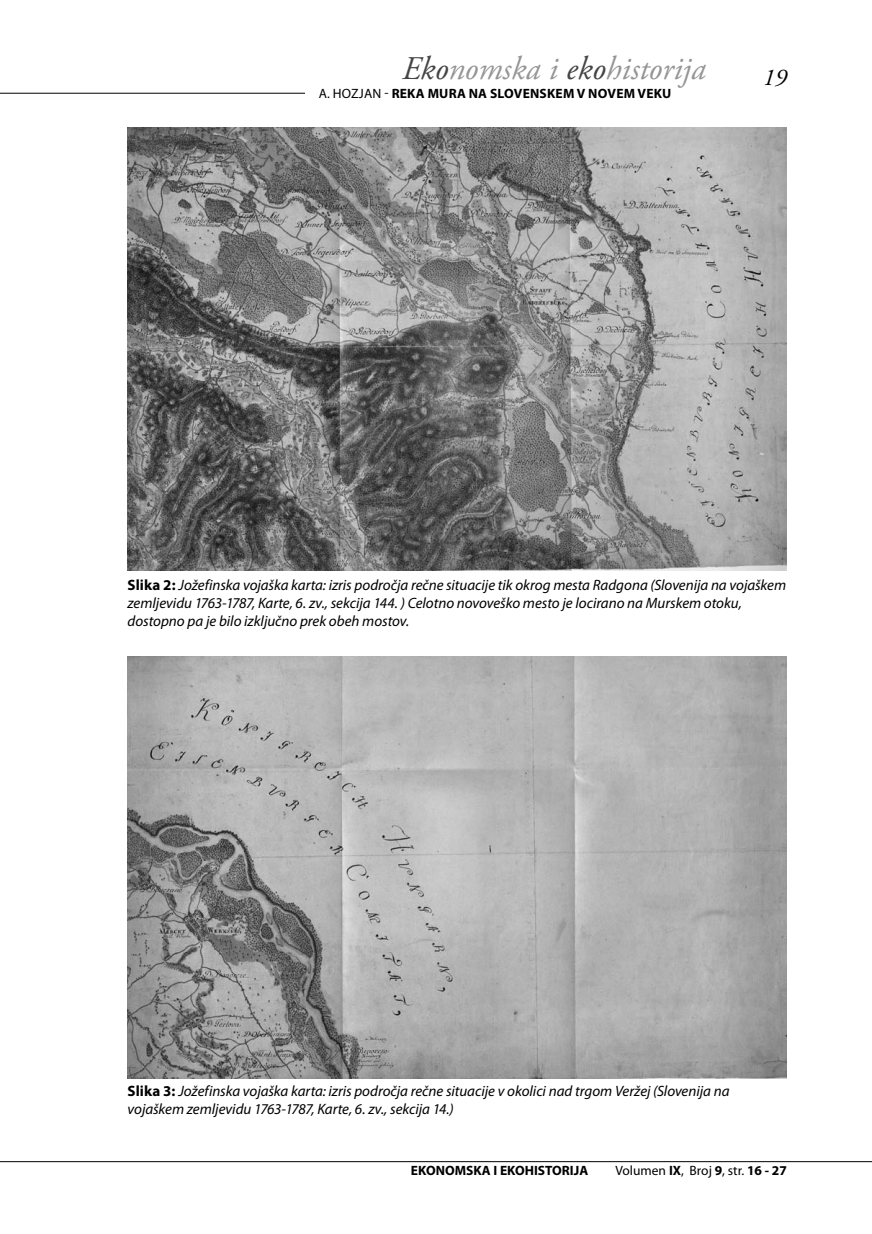
<style>
.page{position:relative;width:872px;height:1234px;background:#fff}
.page>*{position:absolute;margin:0;border:0;box-sizing:border-box;transform-origin:0 0}
.t1{font:italic 33px "Adobe Garamond Pro";color:#959595}
.t2{font:italic 24px "Adobe Garamond Pro";color:#000}
.t3{font:italic 15px/18px "Myriad Pro";letter-spacing:-.005em;color:#000}
.t4{font:700 13.5px "Myriad Pro";letter-spacing:.01em;color:#000}
.t5{font:13.5px "Myriad Pro";color:#000}
.s1{color:#454545}
.s2{font-weight:400}
.s3{font-weight:700;font-style:normal}
.s4{font-weight:700}
</style>
<div class="page">
<hr style="left:0;top:93px;width:445px;height:1px;background:#000">
<hr style="left:0;top:1160px;width:872px;height:1px;background:#000">
<div style="left:305px;top:88px;width:366px;height:17px;background:#fff"></div>
<img style="left:128px;top:128px;width:659px;height:442px">
<img style="left:128px;top:656px;width:659px;height:422px">
<h1 class="t1" style="left:402px;top:48px;width:305px"><span class="s1">Eko</span>nomska i <span class="s1">eko</span>historija</h1>
<p class="t5" style="left:319px;top:85px;width:32px">A. Hozjan</p>
<p class="t4" style="left:384px;top:84px;width:288px"><span class="s2">-</span> REKA MURA NA SLOVENSKEM V NOVEM VEKU</p>
<h2 class="t2" style="left:763px;top:63px;width:25px">19</h2>
<p class="t3" style="left:128px;top:575px;width:660px"><span class="s3">Slika 2:</span> Jožefinska vojaška karta: izris področja rečne situacije tik okrog mesta Radgona (Slovenija na vojaškem zemljevidu 1763-1787, Karte, 6. zv., sekcija 144. ) Celotno novoveško mesto je locirano na Murskem otoku, dostopno pa je bilo izključno prek obeh mostov.</p>
<p class="t3" style="left:128px;top:1081px;width:603px"><span class="s3">Slika 3:</span> Jožefinska vojaška karta: izris področja rečne situacije v okolici nad trgom Veržej (Slovenija na vojaškem zemljevidu 1763-1787, Karte, 6. zv., sekcija 14.)</p>
<p class="t4" style="left:411px;top:1161px;width:179px">EKONOMSKA I EKOHISTORIJA</p>
<p class="t5" style="left:615px;top:1161px;width:173px">Volumen <span class="s4">IX</span>, Broj <span class="s4">9</span>, str. <span class="s4">16 - 27</span></p>
</div>
